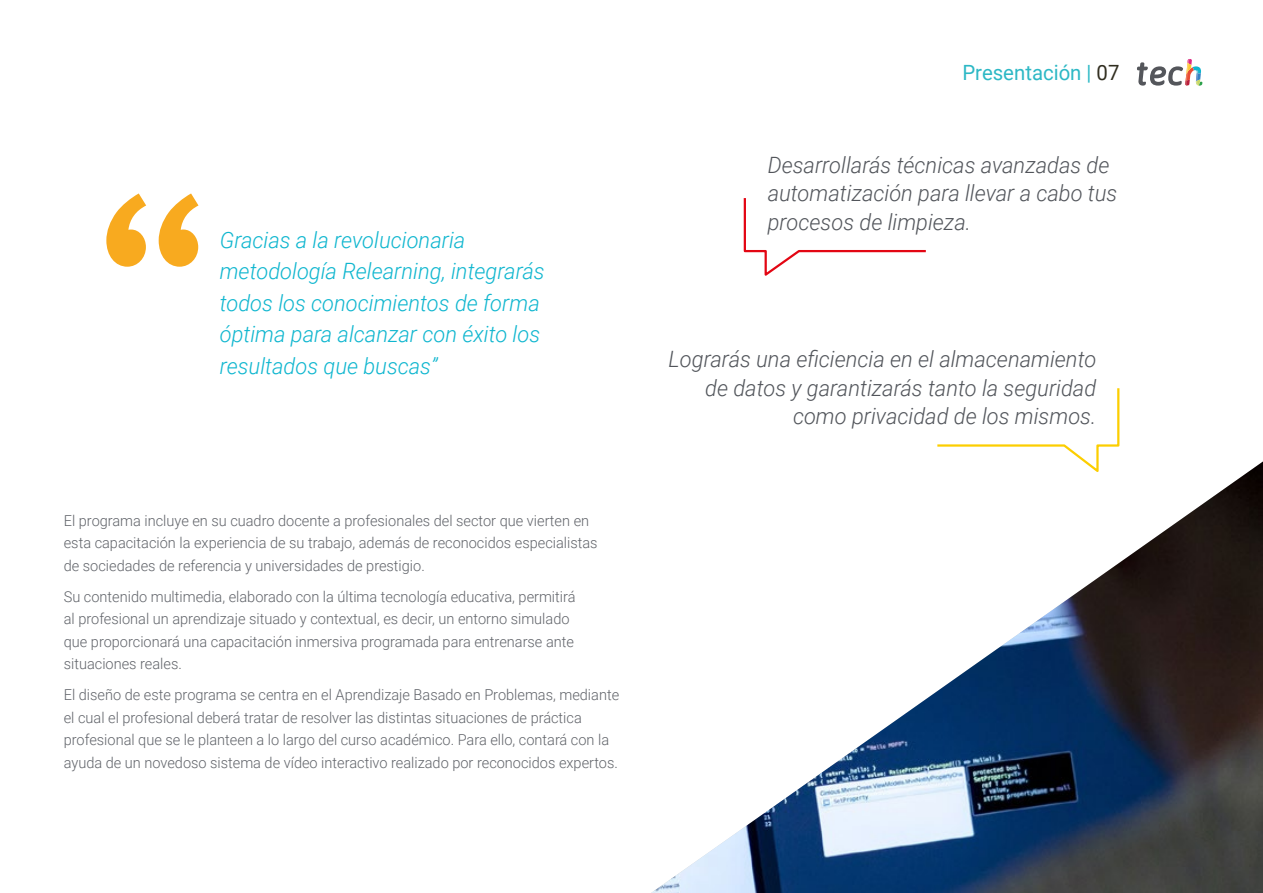
<style>
.page{position:relative;width:1263px;height:893px;background:#fff}
.page>*{position:absolute;margin:0;border:0;box-sizing:border-box;transform-origin:0 0}
.t1{font:italic 300 22.5px/28.5px "Roboto";color:#52555b;text-align:right}
.t2{font:italic 300 22.5px/31.5px "Roboto";color:#0fb6cf}
.t3{font:21px "Roboto";color:#2db8c5}
.t4{font:300 15px/22.5px "Roboto";color:#61646a}
.s1{color:#312e20}
</style>
<div class="page">
<img style="left:651px;top:461px;width:612px;height:432px">
<svg style="left:935px;top:388px;width:185px;height:87px"></svg>
<svg style="left:743px;top:198px;width:183px;height:78px"></svg>
<svg style="left:106px;top:193px;width:92px;height:74px"></svg>
<svg style="left:1137px;top:59px;width:65px;height:27px"></svg>
<h1 class="t2" style="left:220px;top:223px;width:326px">Gracias a la revolucionaria metodología Relearning, integrarás todos los conocimientos de forma óptima para alcanzar con éxito los resultados que buscas”</h1>
<p class="t4" style="left:64px;top:508px;width:535px">El programa incluye en su cuadro docente a profesionales del sector que vierten en esta capacitación la experiencia de su trabajo, además de reconocidos especialistas de sociedades de referencia y universidades de prestigio.</p>
<p class="t4" style="left:64px;top:584px;width:513px">Su contenido multimedia, elaborado con la última tecnología educativa, permitirá al profesional un aprendizaje situado y contextual, es decir, un entorno simulado que proporcionará una capacitación inmersiva programada para entrenarse ante situaciones reales.</p>
<p class="t4" style="left:64px;top:683px;width:557px">El diseño de este programa se centra en el Aprendizaje Basado en Problemas, mediante el cual el profesional deberá tratar de resolver las distintas situaciones de práctica profesional que se le planteen a lo largo del curso académico. Para ello, contará con la ayuda de un novedoso sistema de vídeo interactivo realizado por reconocidos expertos.</p>
<h2 class="t3" style="left:962px;top:57px;width:159px">Presentación | <span class="s1">07</span></h2>
<h1 class="t1" style="left:768px;top:150px;width:351px;text-align:left">Desarrollarás técnicas avanzadas de automatización para llevar a cabo tus procesos de limpieza.</h1>
<h1 class="t1" style="left:669px;top:344px;width:429px">Lograrás una eficiencia en el almacenamiento de datos y garantizarás tanto la seguridad como privacidad de los mismos.</h1>
</div>
